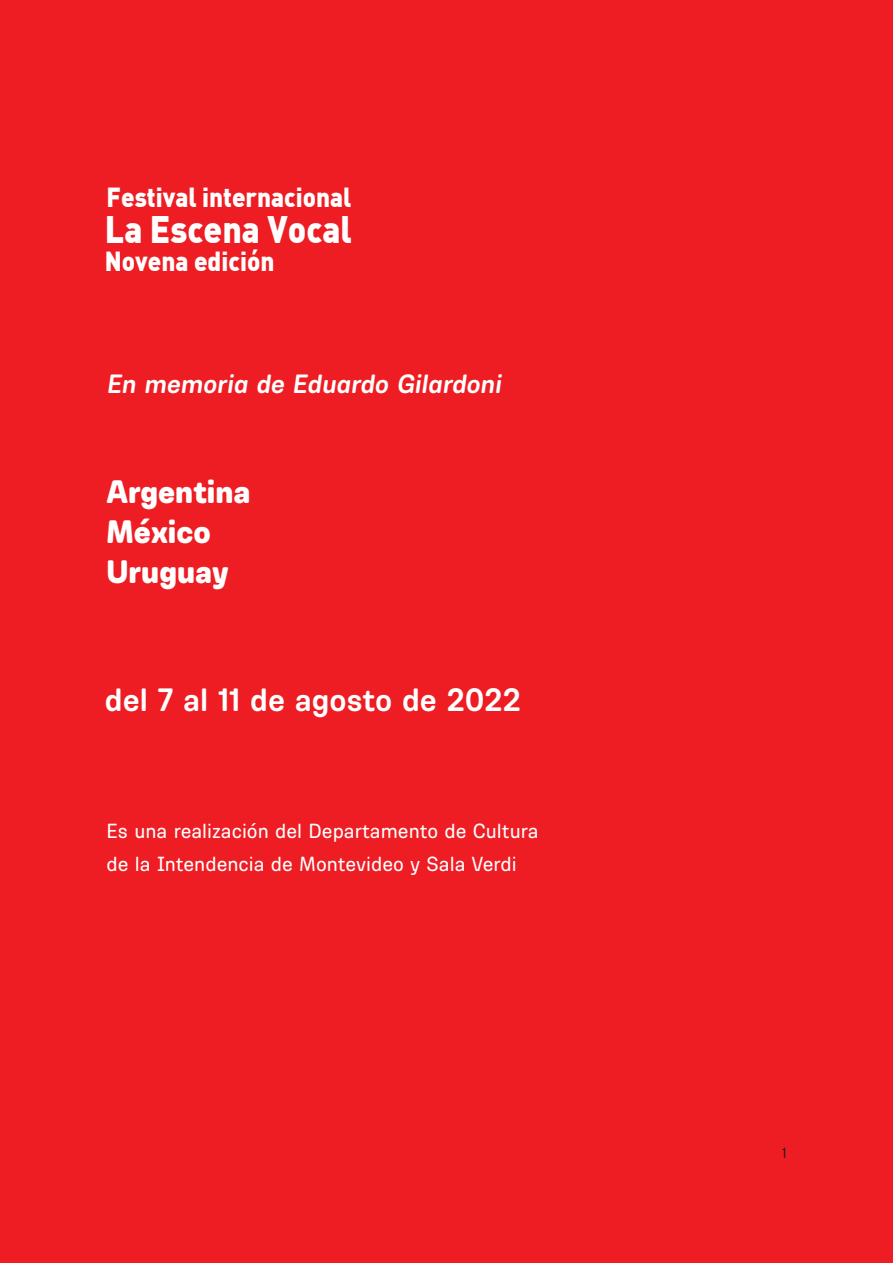
<style>
.page{position:relative;width:893px;height:1263px;background:#ee1d23}
.page>*{position:absolute;margin:0;border:0;box-sizing:border-box;transform-origin:0 0}
.t1{font:900 37.5px "DIN";color:#fff;scale:.9 1}
.t2{font:700 33px "Ciudadana";color:#fff}
.t3{font:900 33px/39.6px "Ciudadana";color:#fff}
.t4{font:900 27px "DIN";color:#fff;scale:.9 1}
.t5{font:italic 700 27px "Ciudadana";color:#fff}
.t6{font:21px/33px "Ciudadana";color:#fff}
.t7{font:300 15px "Ciudadana";color:#231f20}
</style>
<div class="page">
<p class="t4" style="left:107px;top:179px;width:274px">Festival internacional</p>
<h1 class="t1" style="left:105px;top:204px;width:276px">La Escena Vocal</h1>
<p class="t4" style="left:105px;top:243px;width:190px">Novena edición</p>
<p class="t5" style="left:107px;top:368px;width:396px">En memoria de Eduardo Gilardoni</p>
<h2 class="t3" style="left:107px;top:471px;width:145px">Argentina<br>México<br>Uruguay</h2>
<h2 class="t2" style="left:105px;top:679px;width:417px">del 7 al 11 de agosto de 2022</h2>
<p class="t6" style="left:107px;top:814px;width:433px">Es una realización del Departamento de Cultura de la Intendencia de Montevideo y Sala Verdi</p>
<p class="t7" style="left:782px;top:1144px;width:6px">1</p>
</div>
